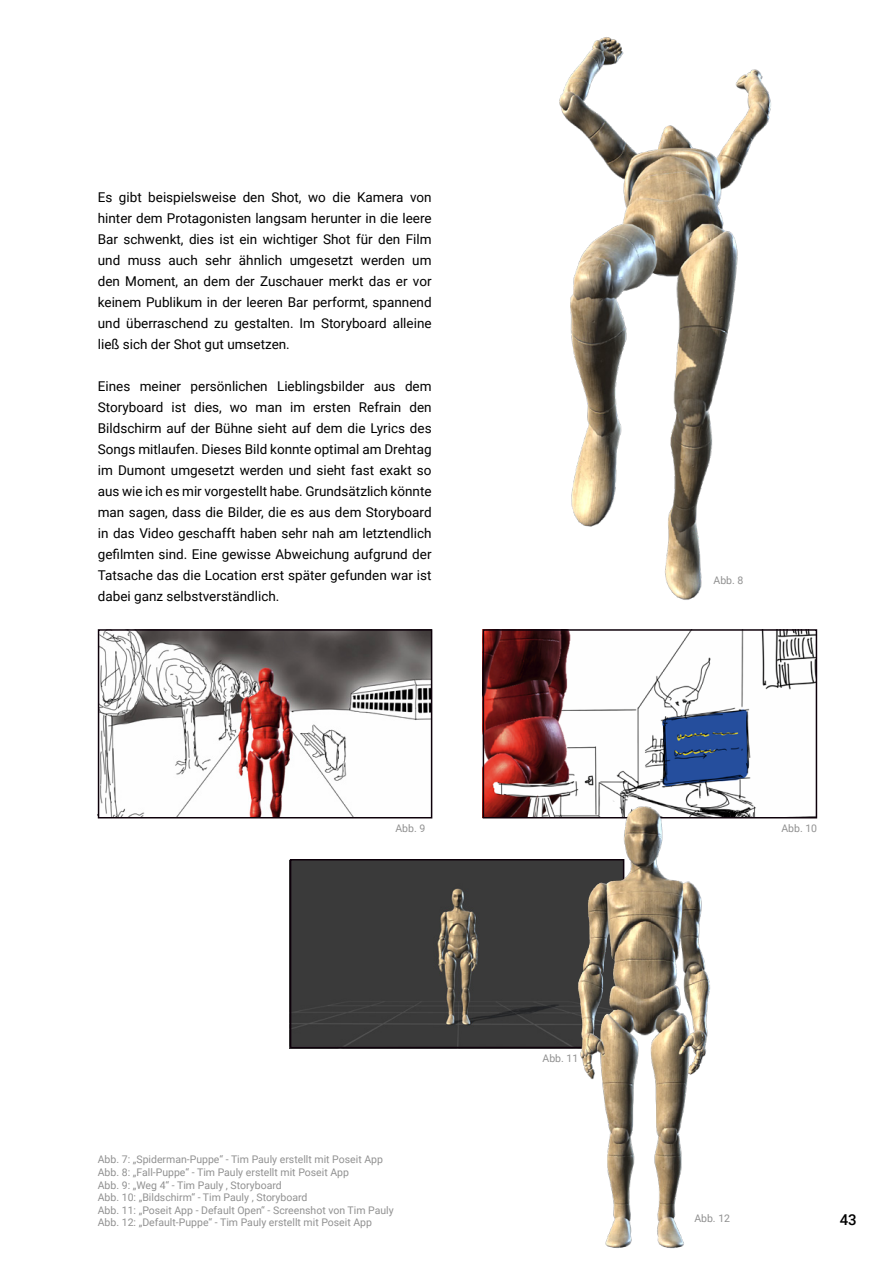
<style>
.page{position:relative;width:893px;height:1263px;background:#fff}
.page>*{position:absolute;margin:0;border:0;box-sizing:border-box;transform-origin:0 0}
.t1{font:500 15px "Roboto";color:#000}
.t2{font:13.5px/21px "Roboto";color:#000;text-align:justify}
.Abbildung{font:10.5px "Roboto";color:#919191}
</style>
<div class="page">
<img style="left:486px;top:632px;width:328px;height:183px">
<img style="left:293px;top:862px;width:200px;height:183px">
<img style="left:101px;top:632px;width:328px;height:183px">
<div style="left:98px;top:629px;width:334px;height:189px;border:2px solid #0d000a"></div>
<div style="left:483px;top:629px;width:334px;height:189px;border:2px solid #0d000a"></div>
<div style="left:290px;top:859px;width:334px;height:189px;border:2px solid #0d000a"></div>
<img style="left:493px;top:785px;width:298px;height:464px">
<img style="left:559px;top:37px;width:212px;height:563px">
<p class="t2" style="left:98px;top:186px;width:335px">Es gibt beispielsweise den Shot, wo die Kamera von hinter dem Protagonisten langsam herunter in die leere Bar schwenkt, dies ist ein wichtiger Shot für den Film und muss auch sehr ähnlich umgesetzt werden um den Moment, an dem der Zuschauer merkt das er vor keinem Publikum in der leeren Bar performt, spannend und überraschend zu gestalten. Im Storyboard alleine ließ sich der Shot gut umsetzen.</p>
<p class="t2" style="left:98px;top:375px;width:335px">Eines meiner persönlichen Lieblingsbilder aus dem Storyboard ist dies, wo man im ersten Refrain den Bildschirm auf der Bühne sieht auf dem die Lyrics des Songs mitlaufen. Dieses Bild konnte optimal am Drehtag im Dumont umgesetzt werden und sieht fast exakt so aus wie ich es mir vorgestellt habe. Grundsätzlich könnte man sagen, dass die Bilder, die es aus dem Storyboard in das Video geschafft haben sehr nah am letztendlich gefilmten sind. Eine gewisse Abweichung aufgrund der Tatsache das die Location erst später gefunden war ist dabei ganz selbstverständlich.</p>
<p class="Abbildung" style="left:713px;top:573px;width:31px">Abb. 8</p>
<p class="Abbildung" style="left:395px;top:821px;width:31px">Abb. 9</p>
<p class="Abbildung" style="left:781px;top:821px;width:37px">Abb. 10</p>
<p class="Abbildung" style="left:542px;top:1051px;width:37px">Abb. 11</p>
<p class="Abbildung" style="left:98px;top:1152px;width:287px">Abb. 7: „Spiderman-Puppe“ - Tim Pauly erstellt mit Poseit App</p>
<p class="Abbildung" style="left:98px;top:1165px;width:253px">Abb. 8: „Fall-Puppe“ - Tim Pauly erstellt mit Poseit App</p>
<p class="Abbildung" style="left:98px;top:1177px;width:185px">Abb. 9: „Weg 4“ - Tim Pauly , Storyboard</p>
<p class="Abbildung" style="left:98px;top:1190px;width:211px">Abb. 10: „Bildschirm“ - Tim Pauly , Storyboard</p>
<p class="Abbildung" style="left:98px;top:1203px;width:297px">Abb. 11: „Poseit App - Default Open“ - Screenshot von Tim Pauly</p>
<p class="Abbildung" style="left:98px;top:1215px;width:276px">Abb. 12: „Default-Puppe“ - Tim Pauly erstellt mit Poseit App</p>
<p class="t1" style="left:840px;top:1209px;width:19px">43</p>
<p class="Abbildung" style="left:694px;top:1211px;width:37px">Abb. 12</p>
</div>
